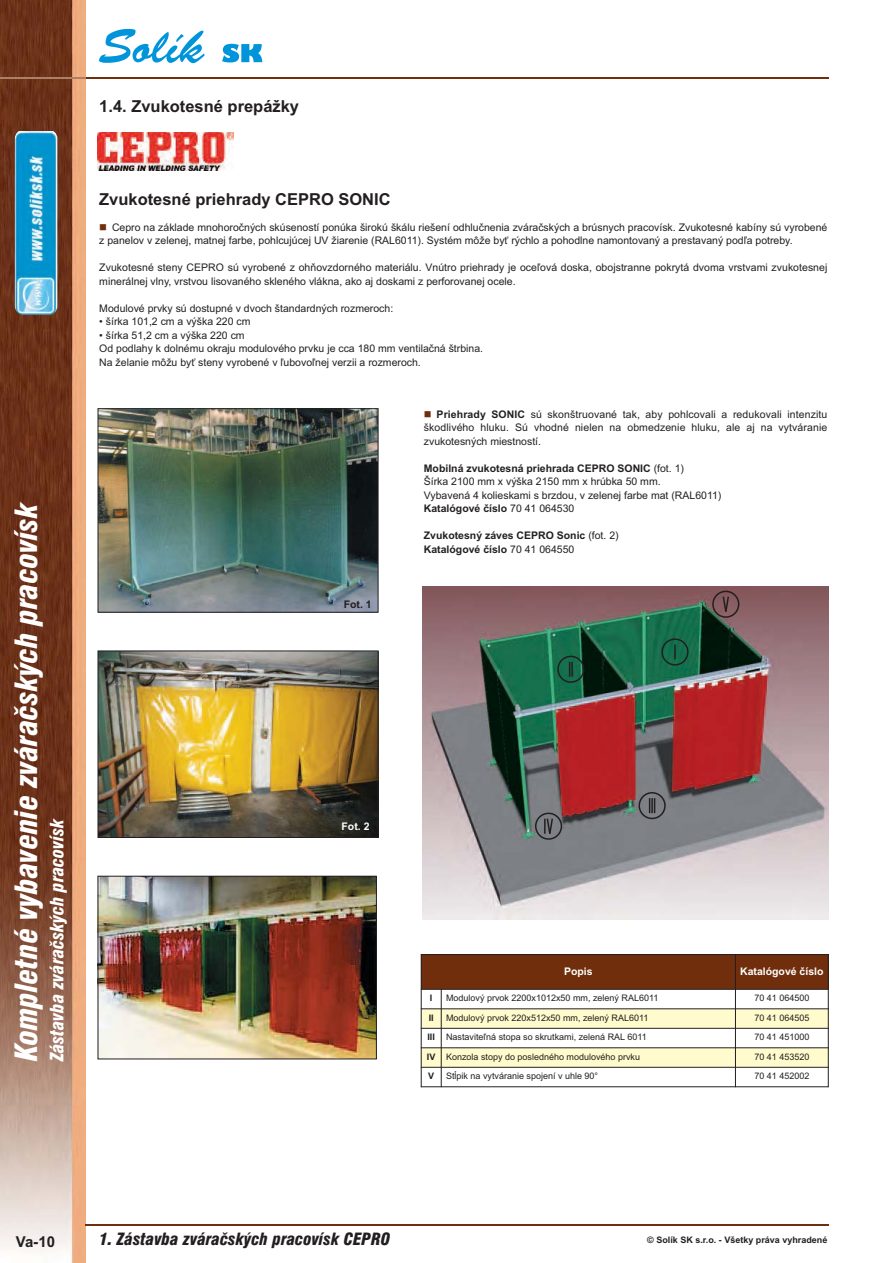
<style>
.page{position:relative;width:893px;height:1263px;background:#fff}
.page>*{position:absolute;margin:0;border:0;box-sizing:border-box;transform-origin:0 0}
.t1{font:italic 30px "Swis 721 Blk Cn EU";color:#fff}
.t2{font:italic 18px "Swis 721 Blk Cn EU";letter-spacing:-.01em;color:#fff}
.t3{font:700 16.5px "Arial";color:#231f20}
.t4{font:italic 16.5px "Swis 721 Blk Cn EU";color:#231f20}
.t5{font:700 15px "Arial";color:#231f20}
.t6{font:10.5px/13.5px "Arial";color:#231f20}
.t7{font:700 10.5px/13.5px "Arial";color:#231f20}
.t8{font:700 10.5px "Arial";color:#fff}
.t9{font:9px "Arial";color:#231f20}
.t10{font:700 9px "Arial";color:#231f20}
.s1{font-weight:700}
.s2{font-weight:400}
</style>
<div class="page">
<svg style="left:99px;top:29px;width:163px;height:34px"></svg>
<img style="left:0;top:0;width:85px;height:1263px">
<img style="left:15px;top:131px;width:42px;height:184px">
<hr style="left:85px;top:77px;width:744px;height:1px;background:#702e0c">
<hr style="left:0;top:77px;width:85px;height:1px;background:#ad8066">
<hr style="left:85px;top:1224px;width:744px;height:2px;background:#702e0c">
<img style="left:98px;top:132px;width:135px;height:38px">
<img style="left:100px;top:410px;width:276px;height:200px">
<div style="left:98px;top:408px;width:280px;height:204px;border:1px solid #231f20"></div>
<img style="left:100px;top:653px;width:276px;height:183px">
<div style="left:98px;top:651px;width:280px;height:187px;border:1px solid #231f20"></div>
<img style="left:100px;top:878px;width:275px;height:179px">
<div style="left:98px;top:876px;width:279px;height:183px;border:1px solid #231f20"></div>
<img style="left:423px;top:587px;width:406px;height:332px">
<svg style="left:544px;top:817px;width:10px;height:18px"></svg>
<div style="left:535px;top:813px;width:27px;height:27px;border:2px solid #231f20;border-radius:50%"></div>
<svg style="left:674px;top:644px;width:2px;height:16px"></svg>
<div style="left:661px;top:638px;width:27px;height:28px;border:2px solid #231f20;border-radius:50%"></div>
<svg style="left:569px;top:662px;width:4px;height:15px"></svg>
<div style="left:557px;top:656px;width:27px;height:27px;border:2px solid #231f20;border-radius:50%"></div>
<svg style="left:649px;top:798px;width:6px;height:15px"></svg>
<div style="left:638px;top:792px;width:28px;height:27px;border:2px solid #231f20;border-radius:50%"></div>
<svg style="left:721px;top:595px;width:9px;height:18px"></svg>
<div style="left:712px;top:591px;width:27px;height:27px;border:2px solid #231f20;border-radius:50%"></div>
<div style="left:421px;top:954px;width:314px;height:35px;background:#702e0c"></div>
<div style="left:735px;top:954px;width:94px;height:35px;background:#702e0c"></div>
<div style="left:421px;top:1009px;width:20px;height:19px;background:#fffbcc"></div>
<div style="left:441px;top:1009px;width:294px;height:19px;background:#fffbcc"></div>
<div style="left:735px;top:1009px;width:94px;height:19px;background:#fffbcc"></div>
<div style="left:421px;top:1048px;width:20px;height:19px;background:#fffbcc"></div>
<div style="left:441px;top:1048px;width:294px;height:19px;background:#fffbcc"></div>
<div style="left:735px;top:1048px;width:94px;height:19px;background:#fffbcc"></div>
<hr style="left:421px;top:954px;width:1px;height:133px;background:#231f20">
<hr style="left:441px;top:989px;width:1px;height:98px;background:#231f20">
<hr style="left:735px;top:954px;width:1px;height:133px;background:#231f20">
<hr style="left:828px;top:954px;width:1px;height:133px;background:#231f20">
<hr style="left:421px;top:954px;width:408px;height:1px;background:#231f20">
<hr style="left:421px;top:989px;width:408px;height:1px;background:#231f20">
<hr style="left:421px;top:1008px;width:408px;height:1px;background:#231f20">
<hr style="left:421px;top:1028px;width:408px;height:1px;background:#231f20">
<hr style="left:421px;top:1047px;width:408px;height:1px;background:#231f20">
<hr style="left:421px;top:1067px;width:408px;height:1px;background:#231f20">
<hr style="left:421px;top:1086px;width:408px;height:1px;background:#231f20">
<h1 class="t1" style="left:7px;top:1061px;width:562px;rotate:-90deg">Kompletné vybavenie zváračských pracovísk</h1>
<h2 class="t2" style="left:45px;top:1061px;width:245px;rotate:-90deg">Zástavba zváračských pracovísk</h2>
<h3 class="t3" style="left:99px;top:100px;width:201px">1.4. Zvukotesné prepážky</h3>
<h3 class="t3" style="left:99px;top:193px;width:293px">Zvukotesné priehrady CEPRO SONIC</h3>
<p class="t6" style="left:99px;top:221px;width:729px;text-indent:13px">Cepro na základe mnohoročných skúseností ponúka širokú škálu riešení odhlučnenia zváračských a brúsnych pracovísk. Zvukotesné kabíny sú vyrobené z panelov v zelenej, matnej farbe, pohlcujúcej UV žiarenie (RAL6011). Systém môže byť rýchlo a pohodlne namontovaný a prestavaný podľa potreby.</p>
<p class="t6" style="left:99px;top:262px;width:729px">Zvukotesné steny CEPRO sú vyrobené z ohňovzdorného materiálu. Vnútro priehrady je oceľová doska, obojstranne pokrytá dvoma vrstvami zvukotesnej minerálnej vlny, vrstvou lisovaného skleného vlákna, ako aj doskami z perforovanej ocele.</p>
<p class="t6" style="left:99px;top:302px;width:295px">Modulové prvky sú dostupné v dvoch štandardných rozmeroch:</p>
<p class="t6" style="left:99px;top:316px;width:153px">• šírka 101,2 cm a výška 220 cm</p>
<p class="t6" style="left:99px;top:329px;width:385px">• šírka 51,2 cm a výška 220 cm<br>Od podlahy k dolnému okraju modulového prvku je cca 180 mm ventilačná štrbina.<br>Na želanie môžu byť steny vyrobené v ľubovoľnej verzii a rozmeroch.</p>
<p class="t7" style="left:344px;top:598px;width:29px">Fot. 1</p>
<p class="t6" style="left:424px;top:408px;width:405px;text-align:justify;text-indent:13px"><span class="s1">Priehrady SONIC</span> sú skonštruované tak, aby pohlcovali a redukovali intenzitu škodlivého hluku. Sú vhodné nielen na obmedzenie hluku, ale aj na vytváranie zvukotesných miestností.</p>
<p class="t6" style="left:424px;top:462px;width:299px"><span class="s1">Mobilná zvukotesná priehrada CEPRO SONIC</span> (fot. 1)<br>Šírka 2100 mm x výška 2150 mm x hrúbka 50 mm.<br>Vybavená 4 kolieskami s brzdou, v zelenej farbe mat (RAL6011)<br><span class="s1">Katalógové číslo</span> 70 41 064530</p>
<p class="t7" style="left:424px;top:530px;width:196px">Zvukotesný záves CEPRO Sonic <span class="s2">(fot. 2)<br></span>Katalógové číslo <span class="s2">70 41 064550</span></p>
<p class="t8" style="left:342px;top:823px;width:29px">Fot. 2</p>
<p class="t8" style="left:564px;top:967px;width:30px">Popis</p>
<p class="t8" style="left:740px;top:967px;width:85px">Katalógové číslo</p>
<p class="t10" style="left:430px;top:995px;width:4px">I</p>
<p class="t9" style="left:446px;top:995px;width:214px">Modulový prvok 2200x1012x50 mm, zelený RAL6011</p>
<p class="t9" style="left:754px;top:995px;width:57px">70 41 064500</p>
<p class="t10" style="left:429px;top:1014px;width:7px">II</p>
<p class="t9" style="left:446px;top:1014px;width:204px">Modulový prvok 220x512x50 mm, zelený RAL6011</p>
<p class="t9" style="left:754px;top:1014px;width:57px">70 41 064505</p>
<p class="t9" style="left:427px;top:1034px;width:221px"><span class="s1">III</span> Nastaviteľná stopa so skrutkami, zelená RAL 6011</p>
<p class="t9" style="left:754px;top:1034px;width:57px">70 41 451000</p>
<p class="t9" style="left:427px;top:1053px;width:215px"><span class="s1">IV</span> Konzola stopy do posledného modulového prvku</p>
<p class="t9" style="left:754px;top:1053px;width:57px">70 41 453520</p>
<p class="t10" style="left:428px;top:1073px;width:8px">V</p>
<p class="t9" style="left:446px;top:1073px;width:154px">Stĺpik na vytváranie spojení v uhle 90°</p>
<p class="t9" style="left:754px;top:1073px;width:57px">70 41 452002</p>
<h3 class="t5" style="left:16px;top:1236px;width:41px">Va-10</h3>
<h3 class="t4" style="left:99px;top:1228px;width:293px">1. Zástavba zváračských pracovísk CEPRO</h3>
<p class="t10" style="left:647px;top:1237px;width:182px">© Solík SK s.r.o. - Všetky práva vyhradené</p>
</div>
